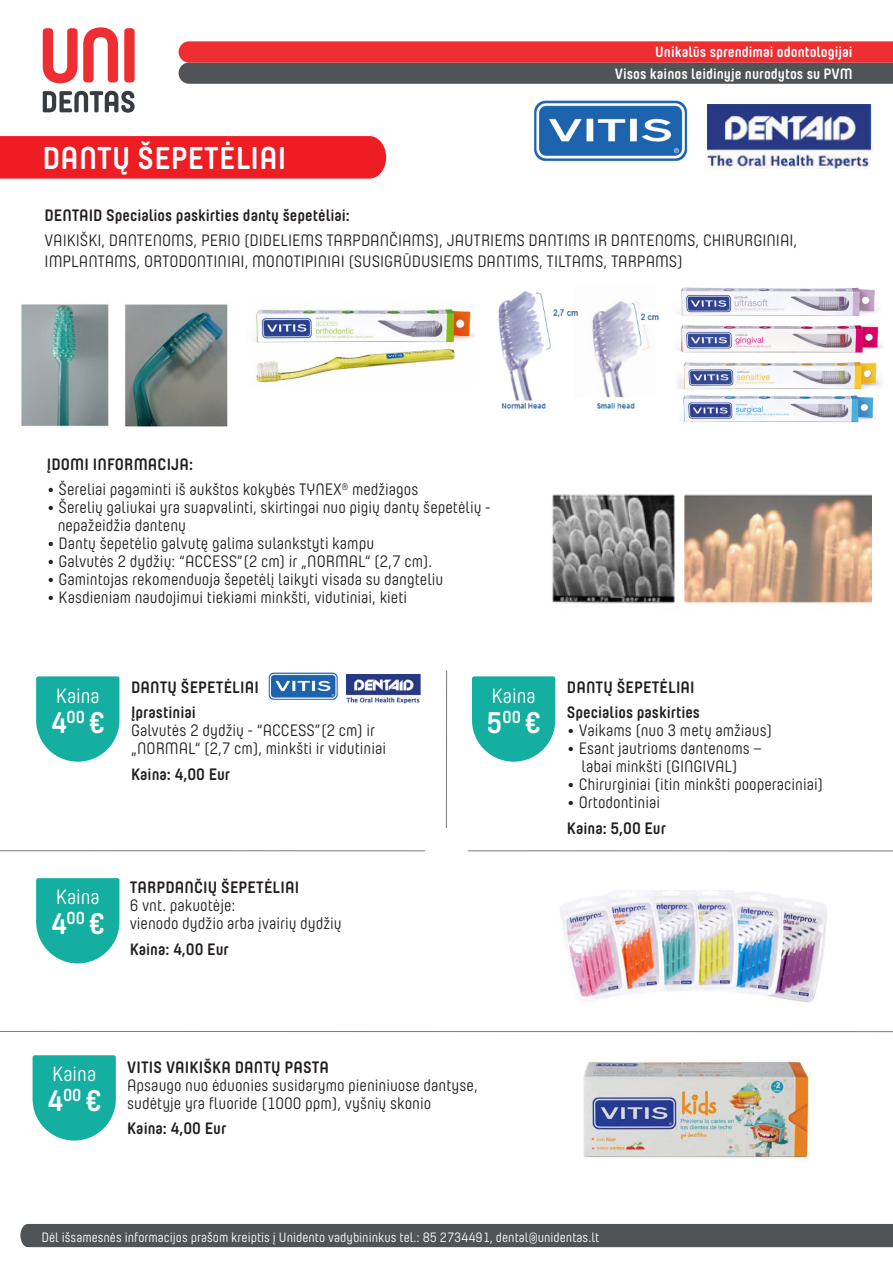
<style>
.page{position:relative;width:893px;height:1263px;background:#fff}
.page>*{position:absolute;margin:0;border:0;box-sizing:border-box;transform-origin:0 0}
.t1{font:700 31.5px "Yummo";letter-spacing:.01em;color:#fff}
.t2{font:700 29.7px "Yummo";color:#fff}
.t3{font:20.7px "Yummo";color:#fff}
.t4{font:16.5px/18px "Yummo";color:#231f20}
.t5{font:700 16.5px "Yummo";color:#231f20}
.t6{font:700 15px "Yummo";color:#fff}
.t7{font:13.5px "Yummo";color:#fff}
</style>
<div class="page">
<svg style="left:179px;top:41px;width:714px;height:43px;background:#a14549"></svg>
<svg style="left:43px;top:27px;width:92px;height:56px"></svg>
<svg style="left:43px;top:91px;width:92px;height:22px"></svg>
<div style="left:20px;top:1224px;width:873px;height:23px;background:#505457"></div>
<img style="left:252px;top:309px;width:222px;height:74px">
<img style="left:498px;top:291px;width:162px;height:119px">
<img style="left:677px;top:287px;width:205px;height:136px">
<img style="left:552px;top:494px;width:320px;height:110px">
<svg style="left:36px;top:878px;width:83px;height:85px;background:#2cb7ab"></svg>
<div style="left:0;top:136px;width:386px;height:43px;background:#ee1d23"></div>
<img style="left:21px;top:304px;width:207px;height:123px">
<svg style="left:33px;top:1055px;width:83px;height:85px;background:#2cb7ab"></svg>
<img style="left:583px;top:1060px;width:227px;height:101px">
<img style="left:534px;top:100px;width:154px;height:62px">
<img style="left:707px;top:104px;width:167px;height:65px">
<svg style="left:36px;top:676px;width:83px;height:86px;background:#2fb7ac"></svg>
<svg style="left:472px;top:676px;width:83px;height:86px;background:#2fb7ac"></svg>
<hr style="left:446px;top:670px;width:1px;height:176px;background:#767b7f">
<hr style="left:0;top:850px;width:893px;height:1px;background:#767b7f">
<div style="left:425px;top:828px;width:43px;height:43px;background:#fff"></div>
<img style="left:268px;top:672px;width:79px;height:28px">
<img style="left:347px;top:674px;width:74px;height:30px">
<img style="left:560px;top:890px;width:267px;height:113px">
<hr style="left:0;top:1031px;width:893px;height:1px;background:#767b7f">
<p class="t6" style="left:655px;top:38px;width:199px">Unikalūs sprendimai odontologijai</p>
<p class="t1" style="left:43px;top:129px;width:245px">DANTŲ ŠEPETĖLIAI</p>
<p class="t5" style="left:45px;top:200px;width:307px">DENTAID Specialios paskirties dantų šepetėliai:</p>
<p class="t6" style="left:615px;top:60px;width:239px">Visos kainos leidinyje nurodytos su PVM</p>
<p class="t4" style="left:45px;top:229px;width:754px;line-height:21px">VAIKIŠKI, DANTENOMS, PERIO (DIDELIEMS TARPDANČIAMS), JAUTRIEMS DANTIMS IR DANTENOMS, CHIRURGINIAI,<br>IMPLANTAMS, ORTODONTINIAI, MONOTIPINIAI (SUSIGRŪDUSIEMS DANTIMS, TILTAMS, TARPAMS)</p>
<p class="t5" style="left:47px;top:449px;width:148px">ĮDOMI INFORMACIJA:</p>
<p class="t4" style="left:47px;top:479px;width:373px">• Šereliai pagaminti iš aukštos kokybės TYNEX<sup>®</sup> medžiagos</p>
<p class="t4" style="left:47px;top:497px;width:445px">• Šerelių galiukai yra suapvalinti, skirtingai nuo pigių dantų šepetėlių -</p>
<p class="t4" style="left:58px;top:515px;width:130px">nepažeidžia dantenų</p>
<p class="t4" style="left:47px;top:533px;width:329px">• Dantų šepetėlio galvutę galima sulankstyti kampu</p>
<p class="t4" style="left:47px;top:551px;width:387px">• Galvutės 2 dydžių: “ACCESS”(2 cm) ir „NORMAL“ (2,7 cm).</p>
<p class="t4" style="left:47px;top:569px;width:398px">• Gamintojas rekomenduoja šepetėlį laikyti visada su dangteliu</p>
<p class="t4" style="left:47px;top:587px;width:362px">• Kasdieniam naudojimui tiekiami minkšti, vidutiniai, kieti</p>
<p class="t3" style="left:56px;top:681px;width:46px">Kaina</p>
<p class="t2" style="left:51px;top:695px;width:56px">4<sup>00</sup> €</p>
<p class="t5" style="left:131px;top:672px;width:129px">DANTŲ ŠEPETĖLIAI</p>
<p class="t5" style="left:131px;top:697px;width:66px">Įprastiniai</p>
<p class="t4" style="left:131px;top:721px;width:246px">Galvutės 2 dydžių - “ACCESS”(2 cm) ir</p>
<p class="t4" style="left:131px;top:739px;width:256px">„NORMAL“ (2,7 cm), minkšti ir vidutiniai</p>
<p class="t5" style="left:131px;top:759px;width:101px">Kaina: 4,00 Eur</p>
<p class="t3" style="left:56px;top:882px;width:46px">Kaina</p>
<p class="t2" style="left:51px;top:897px;width:56px">4<sup>00</sup> €</p>
<p class="t5" style="left:130px;top:873px;width:171px">TARPDANČIŲ ŠEPETĖLIAI</p>
<p class="t4" style="left:130px;top:896px;width:107px">6 vnt. pakuotėje:</p>
<p class="t4" style="left:130px;top:914px;width:214px">vienodo dydžio arba įvairių dydžių</p>
<p class="t5" style="left:130px;top:934px;width:101px">Kaina: 4,00 Eur</p>
<p class="t3" style="left:492px;top:681px;width:46px">Kaina</p>
<p class="t2" style="left:487px;top:695px;width:56px">5<sup>00</sup> €</p>
<p class="t5" style="left:567px;top:672px;width:129px">DANTŲ ŠEPETĖLIAI</p>
<p class="t5" style="left:567px;top:697px;width:135px">Specialios paskirties</p>
<p class="t4" style="left:567px;top:721px;width:207px">• Vaikams (nuo 3 metų amžiaus)</p>
<p class="t4" style="left:567px;top:739px;width:196px">• Esant jautrioms dantenoms –</p>
<p class="t4" style="left:581px;top:757px;width:158px">labai minkšti (GINGIVAL)</p>
<p class="t4" style="left:567px;top:775px;width:258px">• Chirurginiai (itin minkšti pooperaciniai)</p>
<p class="t4" style="left:567px;top:793px;width:95px">• Ortodontiniai</p>
<p class="t5" style="left:567px;top:813px;width:101px">Kaina: 5,00 Eur</p>
<p class="t3" style="left:52px;top:1059px;width:46px">Kaina</p>
<p class="t2" style="left:47px;top:1074px;width:56px">4<sup>00</sup> €</p>
<p class="t5" style="left:127px;top:1052px;width:203px">VITIS VAIKIŠKA DANTŲ PASTA</p>
<p class="t4" style="left:127px;top:1075px;width:352px">Apsaugo nuo ėduonies susidarymo pieniniuose dantyse, sudėtyje yra fluoride (1000 ppm), vyšnių skonio</p>
<p class="t5" style="left:127px;top:1114px;width:101px">Kaina: 4,00 Eur</p>
<p class="t7" style="left:42px;top:1228px;width:559px">Dėl išsamesnės informacijos prašom kreiptis į Unidento vadybininkus tel.: 85 2734491, dental@unidentas.lt</p>
</div>
